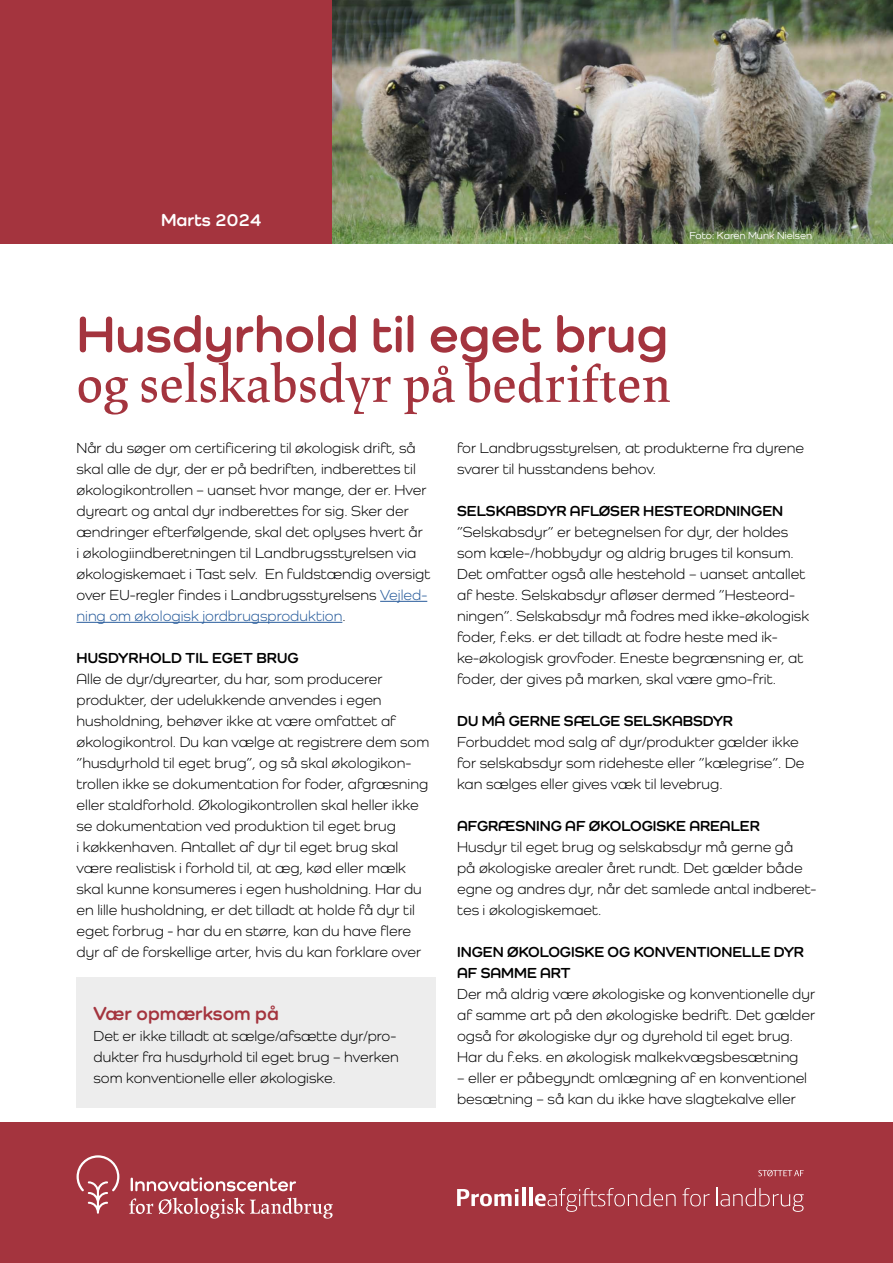
<style>
.page{position:relative;width:893px;height:1263px;background:#fff}
.page>*{position:absolute;margin:0;border:0;box-sizing:border-box;transform-origin:0 0}
.t1{font:600 52.5px "Lapture Display";color:#a4343e}
.t2{font:700 52.5px "Como";color:#a4343e}
.t3{font:700 19.5px "Como";color:#a4343e}
.t4{font:700 18px "Como";color:#fff}
.t5{font:15px/21px "Como";color:#000}
.t6{font:700 15px/21px "Como";color:#000}
.t7{font:500 10.5px "Como";color:#fff}
.s1{color:#275b9b}
</style>
<div class="page">
<hr style="left:380px;top:601px;width:47px;height:1px;background:#275b9b">
<hr style="left:77px;top:622px;width:265px;height:1px;background:#275b9b">
<div style="left:0;top:1123px;width:893px;height:140px;background:#a4343e"></div>
<div style="left:0;top:0;width:333px;height:244px;background:#a4343e"></div>
<svg style="left:77px;top:1155px;width:42px;height:59px"></svg>
<svg style="left:131px;top:1177px;width:165px;height:14px"></svg>
<svg style="left:129px;top:1198px;width:24px;height:16px"></svg>
<svg style="left:159px;top:1198px;width:174px;height:20px"></svg>
<img style="left:333px;top:0;width:560px;height:244px">
<svg style="left:457px;top:1189px;width:61px;height:17px"></svg>
<hr style="left:522px;top:1188px;width:3px;height:18px;background:#fff">
<hr style="left:529px;top:1188px;width:3px;height:18px;background:#fff">
<svg style="left:535px;top:1188px;width:141px;height:24px"></svg>
<svg style="left:682px;top:1188px;width:28px;height:18px"></svg>
<svg style="left:717px;top:1188px;width:87px;height:24px"></svg>
<svg style="left:758px;top:1170px;width:46px;height:6px"></svg>
<div style="left:77px;top:978px;width:359px;height:130px;background:#ededed"></div>
<p class="t4" style="left:161px;top:209px;width:102px">Marts 2024</p>
<p class="t7" style="left:689px;top:229px;width:124px">Foto: Karen Munk Nielsen</p>
<h1 class="t2" style="left:77px;top:302px;width:593px">Husdyrhold til eget brug</h1>
<h1 class="t1" style="left:77px;top:353px;width:596px">og selskabsdyr på bedriften</h1>
<p class="t5" style="left:77px;top:437px;width:355px">Når du søger om certificering til økologisk drift, så skal alle de dyr, der er på bedriften, indberettes til økologikontrollen – uanset hvor mange, der er. Hver dyreart og antal dyr indberettes for sig. Sker der ændringer efterfølgende, skal det oplyses hvert år<br>i økologiindberetningen til Landbrugsstyrelsen via økologiskemaet i Tast selv. En fuldstændig oversigt over EU-regler findes i Landbrugsstyrelsens <span class="s1">Vejled&shy;ning om økologisk jordbrugsproduktion</span>.</p>
<p class="t6" style="left:77px;top:647px;width:224px">HUSDYRHOLD TIL EGET BRUG</p>
<p class="t5" style="left:77px;top:668px;width:354px">Alle de dyr/dyrearter, du har, som producerer produkter, der udelukkende anvendes i egen husholdning, behøver ikke at være omfattet af økologikontrol. Du kan vælge at registrere dem som ”husdyrhold til eget brug”, og så skal økologikon&shy;trollen ikke se dokumentation for foder, afgræsning eller staldforhold. Økologikontrollen skal heller ikke se dokumentation ved produktion til eget brug<br>i køkkenhaven. Antallet af dyr til eget brug skal være realistisk i forhold til, at æg, kød eller mælk skal kunne konsumeres i egen husholdning. Har du en lille husholdning, er det tilladt at holde få dyr til eget forbrug - har du en større, kan du have flere dyr af de forskellige arter, hvis du kan forklare over</p>
<p class="t5" style="left:457px;top:437px;width:349px">for Landbrugsstyrelsen, at produkterne fra dyrene svarer til husstandens behov.</p>
<p class="t6" style="left:457px;top:500px;width:327px">SELSKABSDYR AFLØSER HESTEORDNINGEN</p>
<p class="t5" style="left:457px;top:521px;width:354px">”Selskabsdyr” er betegnelsen for dyr, der holdes som kæle-/hobbydyr og aldrig bruges til konsum.<br>Det omfatter også alle hestehold – uanset antallet af heste. Selskabsdyr afløser dermed ”Hesteord&shy;ningen”. Selskabsdyr må fodres med ikke-økologisk foder, f.eks. er det tilladt at fodre heste med ik&shy;ke-økologisk grovfoder. Eneste begrænsning er, at foder, der gives på marken, skal være gmo-frit.</p>
<p class="t6" style="left:457px;top:710px;width:277px">DU MÅ GERNE SÆLGE SELSKABSDYR</p>
<p class="t5" style="left:457px;top:731px;width:349px">Forbuddet mod salg af dyr/produkter gælder ikke for selskabsdyr som rideheste eller ”kælegrise”. De kan sælges eller gives væk til levebrug.</p>
<p class="t6" style="left:457px;top:815px;width:304px">AFGRÆSNING AF ØKOLOGISKE AREALER</p>
<p class="t5" style="left:457px;top:836px;width:361px">Husdyr til eget brug og selskabsdyr må gerne gå<br>på økologiske arealer året rundt. Det gælder både egne og andres dyr, når det samlede antal indberet&shy;tes i økologiskemaet.</p>
<p class="t6" style="left:457px;top:941px;width:348px">INGEN ØKOLOGISKE OG KONVENTIONELLE DYR<br>AF SAMME ART</p>
<p class="t5" style="left:457px;top:983px;width:360px">Der må aldrig være økologiske og konventionelle dyr af samme art på den økologiske bedrift. Det gælder også for økologiske dyr og dyrehold til eget brug.<br>Har du f.eks. en økologisk malkekvægsbesætning</p>
<p class="t5" style="left:457px;top:1067px;width:351px">– eller er påbegyndt omlægning af en konventionel besætning – så kan du ikke have slagtekalve eller</p>
<h2 class="t3" style="left:94px;top:1001px;width:187px">Vær opmærksom på</h2>
<p class="t5" style="left:94px;top:1025px;width:307px">Det er ikke tilladt at sælge/afsætte dyr/pro&shy;dukter fra husdyrhold til eget brug – hverken som konventionelle eller økologiske.</p>
</div>
